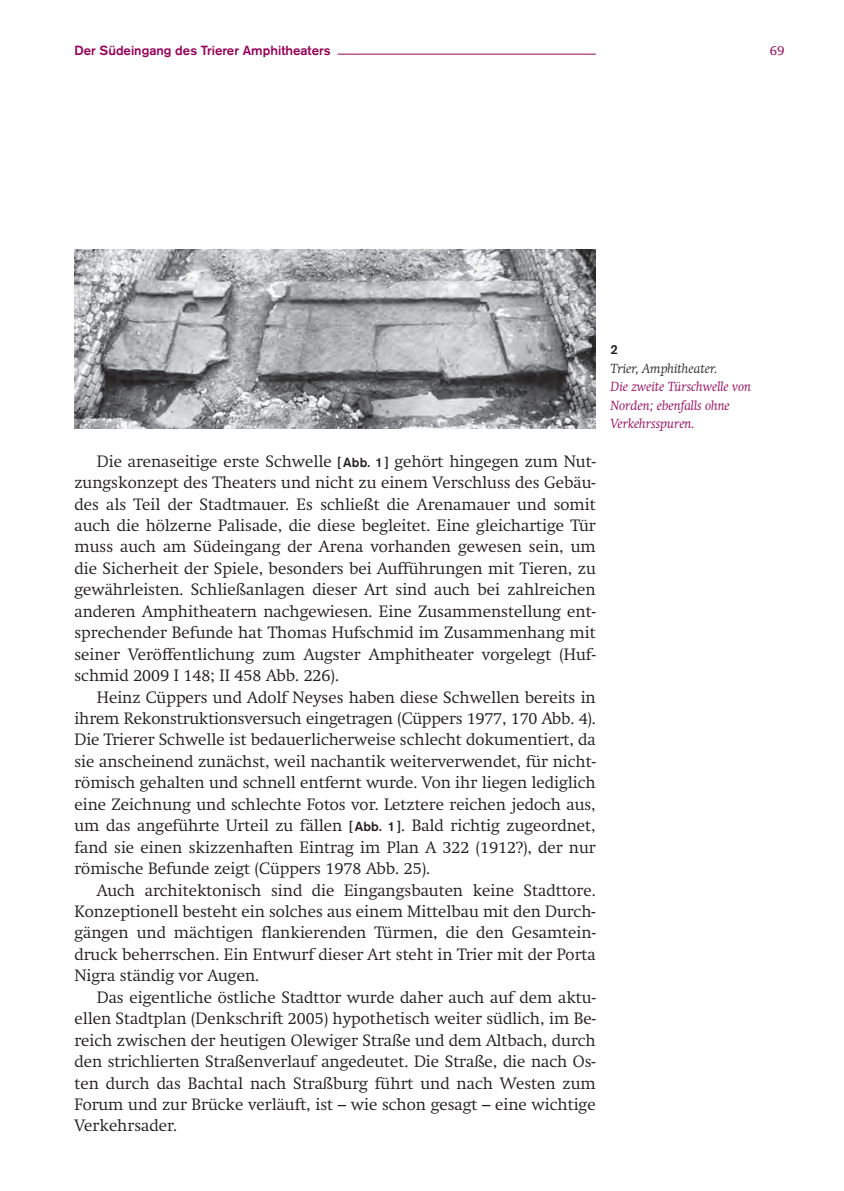
<style>
.page{position:relative;width:844px;height:1191px;background:#fff}
.page>*{position:absolute;margin:0;border:0;box-sizing:border-box;transform-origin:0 0}
.t1{font:300 16.28px/21.3px "Swift";color:#231f20;text-align:justify}
.t2{font:italic 300 13.12px/18.4px "Swift";color:#950058}
.t3{font:500 13.12px "Akzidenz Grotesk Std";color:#950058}
.t4{font:italic 300 13.12px "Swift";color:#231f20}
.t5{font:300 13.12px "Swift";color:#950058}
.t6{font:500 13.12px "Akzidenz Grotesk Std";color:#231f20}
.s1{font-family:"Akzidenz Grotesk Std";font-weight:500;font-size:13.12px}
</style>
<div class="page">
<hr style="left:337px;top:54px;width:258px;height:1px;background:#950058">
<img style="left:74px;top:249px;width:521px;height:179px">
<p class="t3" style="left:74px;top:42px;width:257px">Der Südeingang des Trierer Amphitheaters</p>
<p class="t5" style="left:769px;top:42px;width:16px">69</p>
<p class="t1" style="left:74px;top:450px;width:522px;text-indent:22px">Die arenaseitige erste Schwelle <span class="s1">[Abb. 1 ]</span> gehört hingegen zum Nut&shy;zungskonzept des Theaters und nicht zu einem Verschluss des Gebäu&shy;des als Teil der Stadtmauer. Es schließt die Arenamauer und somit auch die hölzerne Palisade, die diese begleitet. Eine gleichartige Tür muss auch am Südeingang der Arena vorhanden gewesen sein, um die Sicherheit der Spiele, besonders bei Aufführungen mit Tieren, zu gewährleisten. Schließanlagen dieser Art sind auch bei zahlreichen anderen Amphitheatern nachgewiesen. Eine Zusammenstellung ent&shy;sprechender Befunde hat Thomas Hufschmid im Zusammenhang mit seiner Veröffentlichung zum Augster Amphitheater vorgelegt (Huf&shy;schmid 2009 I 148; II 458 Abb. 226).</p>
<p class="t1" style="left:74px;top:686px;width:522px;text-indent:22px">Heinz Cüppers und Adolf Neyses haben diese Schwellen bereits in ihrem Rekonstruktionsversuch eingetragen (Cüppers 1977, 170 Abb. 4).<br>Die Trierer Schwelle ist bedauerlicherweise schlecht dokumentiert, da sie anscheinend zunächst, weil nachantik weiterverwendet, für nicht&shy;römisch gehalten und schnell entfernt wurde. Von ihr liegen lediglich eine Zeichnung und schlechte Fotos vor. Letztere reichen jedoch aus, um das angeführte Urteil zu fällen <span class="s1">[Abb. 1 ]</span>. Bald richtig zugeordnet, fand sie einen skizzenhaften Eintrag im Plan A 322 (1912?), der nur römische Befunde zeigt (Cüppers 1978 Abb. 25).</p>
<p class="t1" style="left:74px;top:879px;width:522px;text-indent:22px">Auch architektonisch sind die Eingangsbauten keine Stadttore.<br>Konzeptionell besteht ein solches aus einem Mittelbau mit den Durch&shy;gängen und mächtigen flankierenden Türmen, die den Gesamtein&shy;druck beherrschen. Ein Entwurf dieser Art steht in Trier mit der Porta Nigra ständig vor Augen.</p>
<p class="t1" style="left:74px;top:986px;width:522px;text-indent:22px">Das eigentliche östliche Stadttor wurde daher auch auf dem aktu&shy;ellen Stadtplan (Denkschrift 2005) hypothetisch weiter südlich, im Be&shy;reich zwischen der heutigen Olewiger Straße und dem Altbach, durch den strichlierten Straßenverlauf angedeutet. Die Straße, die nach Os&shy;ten durch das Bachtal nach Straßburg führt und nach Westen zum Forum und zur Brücke verläuft, ist – wie schon gesagt – eine wichtige Verkehrsader.</p>
<p class="t6" style="left:610px;top:342px;width:9px">2</p>
<p class="t4" style="left:610px;top:361px;width:108px">Trier, Amphitheater.</p>
<p class="t2" style="left:610px;top:377px;width:142px">Die zweite Türschwelle von<br>Norden; ebenfalls ohne<br>Verkehrsspuren.</p>
</div>
